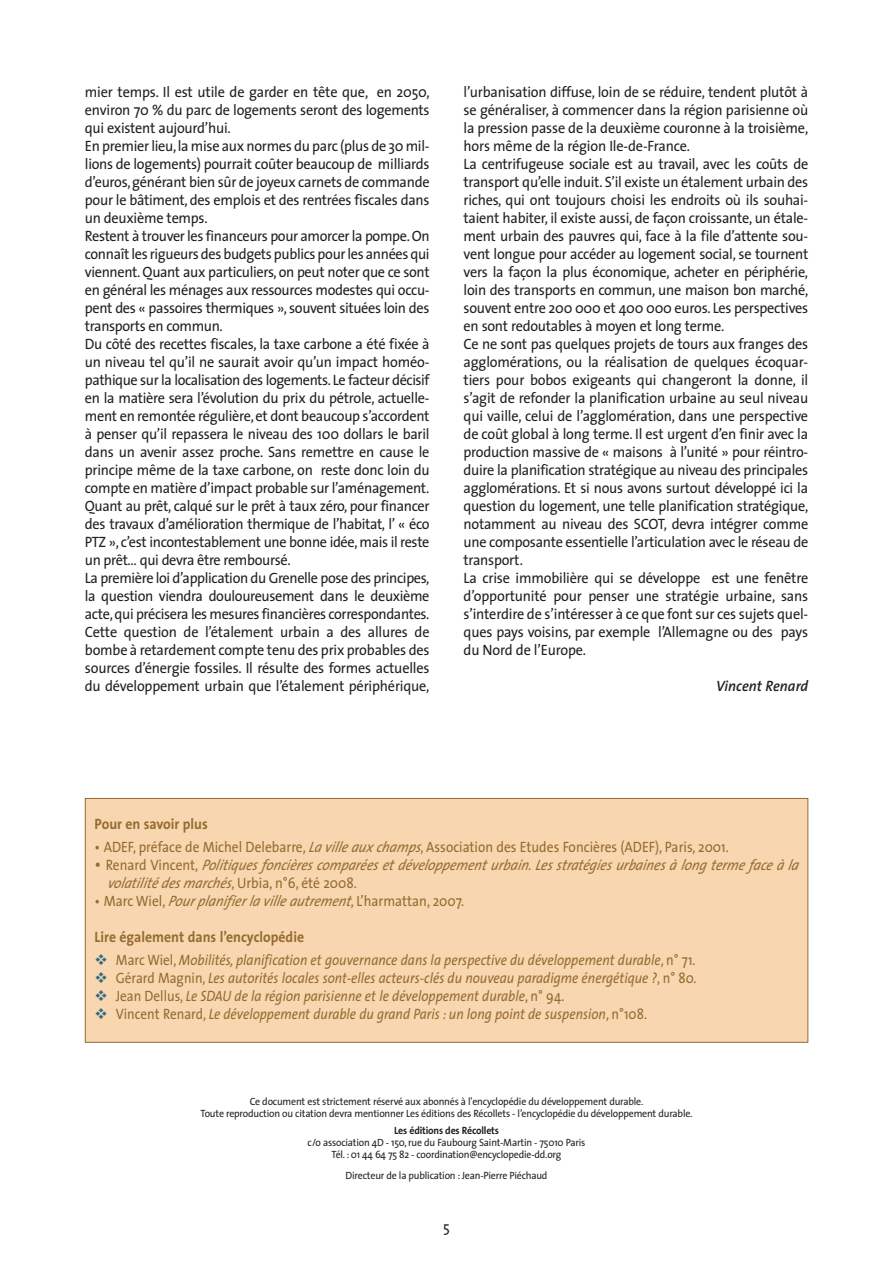
<style>
.page{position:relative;width:894px;height:1264px;background:#fff}
.page>*{position:absolute;margin:0;border:0;box-sizing:border-box;transform-origin:0 0}
.t1{font:15px/18px "The Sans";letter-spacing:-.02em;color:#231f20;scale:.95 1}
.t2{font:italic 15px/18px "The Sans";color:#966b2f;scale:.88 1}
.t3{font:italic 15px/18px "The Sans";color:#966b2f;scale:.9 1}
.t4{font:15px "The Sans";color:#966b2f;scale:.9 1}
.t5{font:700 15px "The Sans";color:#966b2f;scale:.92 1}
.t6{font:italic 600 15px "The Sans";color:#231f20;scale:.95 1}
.t7{font:10.5px/12px "The Sans";letter-spacing:-.02em;color:#231f20;text-align:center;scale:.95 1}
.t8{font:700 10.5px "The Sans";letter-spacing:-.02em;color:#231f20;scale:.95 1}
.s1{font-style:italic}
.s2{font-style:normal;font-size:18px}
.s3{font-style:normal}
.s4{font-weight:700;font-style:normal}
</style>
<div class="page">
<div style="left:85px;top:798px;width:722px;height:244px;background:#f7d6b0"></div>
<div style="left:85px;top:798px;width:723px;height:244px;border:1px solid #966b2f"></div>
<p class="t1" style="left:85px;top:84px;width:364px">mier temps. Il est utile de garder en tête que, en 2050, environ 70 % du parc de logements seront des logements qui existent aujourd’hui.<br>En premier lieu,la mise aux normes du parc (plus de 30 mil&shy;lions de logements) pourrait coûter beaucoup de milliards d’euros, générant bien sûr de joyeux carnets de commande pour le bâtiment, des emplois et des rentrées fiscales dans un deuxième temps.<br>Restent à trouver les financeurs pour amorcer la pompe. On connaît les rigueurs des budgets publics pour les années qui viennent. Quant aux particuliers, on peut noter que ce sont en général les ménages aux ressources modestes qui occu&shy;pent des « passoires thermiques », souvent situées loin des transports en commun.<br>Du côté des recettes fiscales, la taxe carbone a été fixée à un niveau tel qu’il ne saurait avoir qu’un impact homéo&shy;pathique sur la localisation des logements. Le facteur décisif en la matière sera l’évolution du prix du pétrole, actuelle&shy;ment en remontée régulière, et dont beaucoup s’accordent à penser qu’il repassera le niveau des 100 dollars le baril dans un avenir assez proche. Sans remettre en cause le principe même de la taxe carbone, on reste donc loin du compte en matière d’impact probable sur l’aménagement.<br>Quant au prêt, calqué sur le prêt à taux zéro, pour financer des travaux d’amélioration thermique de l’habitat, l’ « éco PTZ », c’est incontestablement une bonne idée, mais il reste un prêt… qui devra être remboursé.<br>La première loi d’application du Grenelle pose des principes, la question viendra douloureusement dans le deuxième acte, qui précisera les mesures financières correspondantes.<br>Cette question de l’étalement urbain a des allures de bombe à retardement compte tenu des prix probables des sources d’énergie fossiles. Il résulte des formes actuelles du développement urbain que l’étalement périphérique,</p>
<p class="t1" style="left:463px;top:84px;width:364px">l’urbanisation diffuse, loin de se réduire, tendent plutôt à se généraliser, à commencer dans la région parisienne où la pression passe de la deuxième couronne à la troisième, hors même de la région Ile-de-France.<br>La centrifugeuse sociale est au travail, avec les coûts de transport qu’elle induit. S’il existe un étalement urbain des riches, qui ont toujours choisi les endroits où ils souhai&shy;taient habiter, il existe aussi, de façon croissante, un étale&shy;ment urbain des pauvres qui, face à la file d’attente sou&shy;vent longue pour accéder au logement social, se tournent vers la façon la plus économique, acheter en périphérie, loin des transports en commun, une maison bon marché, souvent entre 200 000 et 400 000 euros. Les perspectives en sont redoutables à moyen et long terme.<br>Ce ne sont pas quelques projets de tours aux franges des agglomérations, ou la réalisation de quelques écoquar&shy;tiers pour bobos exigeants qui changeront la donne, il s’agit de refonder la planification urbaine au seul niveau qui vaille, celui de l’agglomération, dans une perspective de coût global à long terme. Il est urgent d’en finir avec la production massive de « maisons à l’unité » pour réintro&shy;duire la planification stratégique au niveau des principales agglomérations. Et si nous avons surtout développé ici la question du logement, une telle planification stratégique, notamment au niveau des SCOT, devra intégrer comme une composante essentielle l’articulation avec le réseau de transport.<br>La crise immobilière qui se développe est une fenêtre d’opportunité pour penser une stratégie urbaine, sans s’interdire de s’intéresser à ce que font sur ces sujets quel&shy;ques pays voisins, par exemple l’Allemagne ou des pays du Nord de l’Europe.</p>
<p class="t6" style="left:716px;top:679px;width:98px">Vincent Renard</p>
<p class="t5" style="left:95px;top:818px;width:124px">Pour en savoir plus</p>
<p class="t4" style="left:95px;top:840px;width:706px">• ADEF, préface de Michel Delebarre, <span class="s1">La ville aux champs</span>, Association des Etudes Foncières (ADEF), Paris, 2001.</p>
<p class="t3" style="left:107px;top:857px;width:772px;text-indent:-13px"><span class="s2">•</span> <span class="s3">R e n a r d V i n c e n t ,</span> Politiques foncières comparées et développement urbain. Les stratégies urbaines à long terme face à la volatilité desmarchés<span class="s3">, Urbia, n°6, été 2008.</span></p>
<p class="t3" style="left:95px;top:893px;width:412px"><span class="s3">• Marc Wiel,</span> Pourplanifierla ville autrement<span class="s3">, L’harmattan, 2007.</span></p>
<p class="t2" style="left:116px;top:926px;width:660px;line-height:22.5px;text-indent:-21px"><span class="s4">Lire également dans l’encyclopédie<br></span><span class="s3">Marc Wiel,</span> Mobilités, planification et gouvernance dans la perspective du développement durable<span class="s3">, n° 71.</span></p>
<p class="t2" style="left:116px;top:969px;width:661px"><span class="s3">Gérard Magnin,</span> Les autorités locales sont-elles acteurs-clés du nouveau paradigme énergétique ?<span class="s3">, n° 80.<br>Jean Dellus,</span> Le SDAU de la région parisienne et le développement durable<span class="s3">, n° 94.<br>Vincent Renard,</span> Le développement durable du grand Paris : un long point de suspension<span class="s3">, n°108.</span></p>
<p class="t7" style="left:200px;top:1096px;width:519px">Ce document est strictement réservé aux abonnés à l'encyclopédie du développement durable.<br>Toute reproduction ou citation devra mentionner Les éditions des Récollets - l’encyclopédie du développement durable.</p>
<p class="t8" style="left:394px;top:1125px;width:112px">Les éditions des Récollets</p>
<p class="t7" style="left:307px;top:1136px;width:294px">c/o association 4D - 150, rue du Faubourg Saint-Martin - 75010 Paris<br>Tél. : 01 44 64 75 82 - coordination@encyclopedie-dd.org</p>
<p class="t7" style="left:345px;top:1169px;width:214px">Directeur de la publication : Jean-Pierre Piéchaud</p>
<p class="t1" style="left:443px;top:1219px;width:9px">5</p>
</div>
